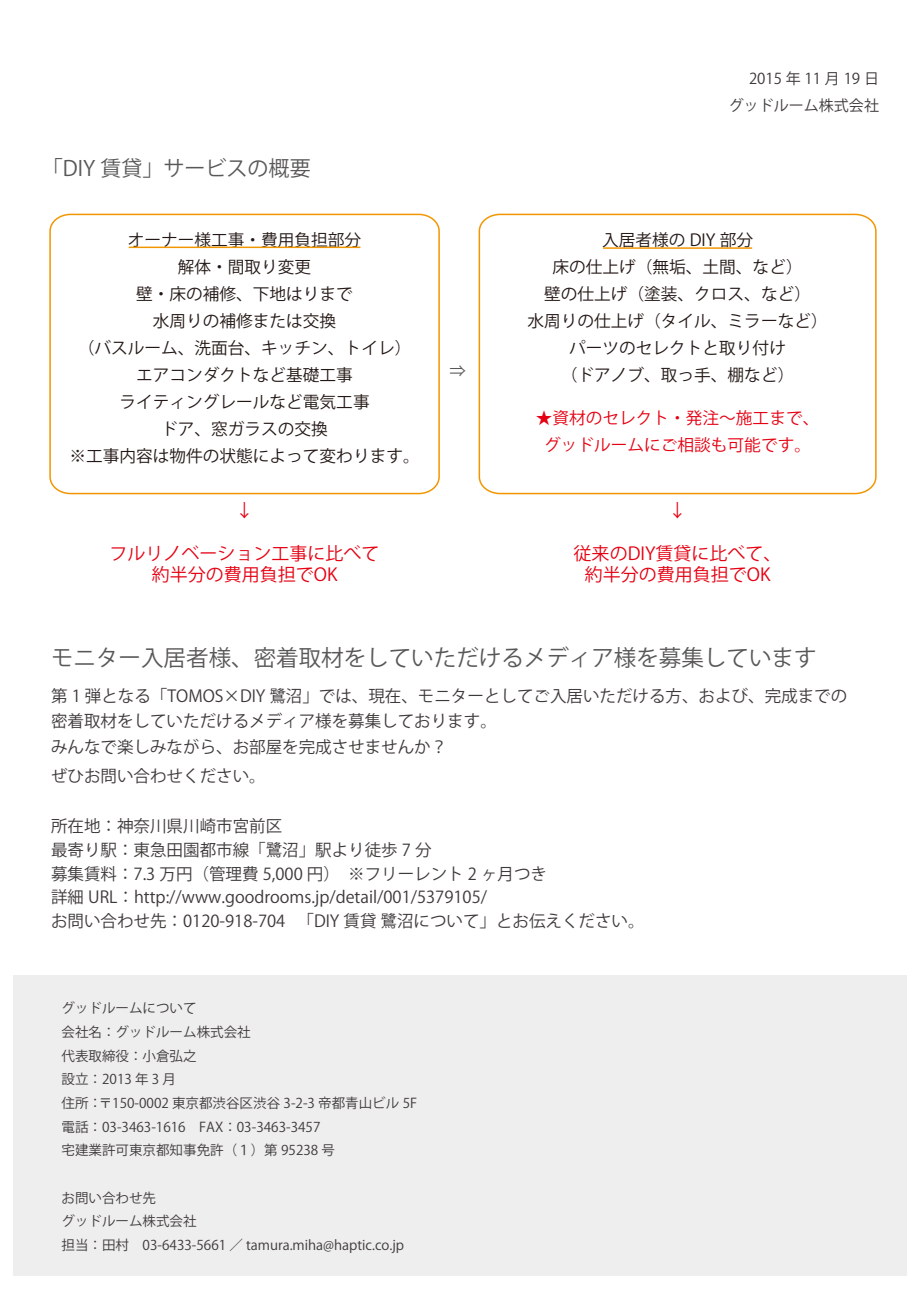
<style>
.page{position:relative;width:919px;height:1289px;background:#fff}
.page>*{position:absolute;margin:0;border:0;box-sizing:border-box;transform-origin:0 0}
.t1{font:22.5px "Koz Go Pro";color:#595757}
.t2{font:21px "Koz Go Pro";color:#595757}
.t3{font:17.85px/21.5px "Koz Go Pro";color:#e50012;text-align:center}
.t4{font:16.5px/23.7px "Axis Std Regular 90 ms RKSJ H";color:#3e3a39}
.t5{font:16.5px/27px "Koz Go Pro";color:#231815;text-align:center}
.t6{font:16.5px/27px "Koz Go Pro";color:#e50012;text-align:center}
.t7{font:16.5px "Koz Go Pro";color:#595757}
.t8{font:15px/26.2px "Koz Go Pro";color:#3e3a39;text-align:right}
.t9{font:13.5px/23.7px "Hira Maru Pro W4 90 ms RKSJ H";color:#3e3a39}
</style>
<div class="page">
<div style="left:13px;top:975px;width:893px;height:301px;background:#eeeeef"></div>
<svg style="left:49px;top:213px;width:391px;height:282px"></svg>
<svg style="left:478px;top:213px;width:399px;height:282px"></svg>
<hr style="left:129px;top:246px;width:231px;height:2px;background:#f29600">
<hr style="left:603px;top:247px;width:149px;height:2px;background:#f29600">
<p class="t2" style="left:42px;top:154px;width:270px">「DIY 賃貸」サービスの概要</p>
<p class="t8" style="left:728px;top:66px;width:152px">2015年 11月 19 日<br>グッドルーム株式会社</p>
<p class="t5" style="left:69px;top:227px;width:351px">オーナー様工事・費用負担部分<br>解体・間取り変更<br>壁・床の補修、下地はりまで<br>水周りの補修または交換<br>（バスルーム、洗面台、キッチン、トイレ）エアコンダクトなど基礎工事<br>ライティングレールなど電気工事<br>ドア、窓ガラスの交換<br>※工事内容は物件の状態によって変わります。</p>
<p class="t5" style="left:527px;top:227px;width:301px">入居者様の DIY 部分<br>床の仕上げ（無垢、土間、など）<br>壁の仕上げ（塗装、クロス、など）<br>水周りの仕上げ（タイル、ミラーなど）パーツのセレクトと取り付け<br>（ドアノブ、取っ手、棚など）</p>
<p class="t7" style="left:449px;top:360px;width:18px">⇒</p>
<p class="t6" style="left:536px;top:405px;width:285px">★資材のセレクト・発注～施工まで、グッドルームにご相談も可能です。</p>
<p class="t3" style="left:235px;top:500px;width:19px">↓</p>
<p class="t3" style="left:109px;top:543px;width:271px">フルリノベーション工事に比べて約半分の費用負担でOK</p>
<p class="t3" style="left:668px;top:500px;width:19px">↓</p>
<p class="t3" style="left:573px;top:543px;width:209px">従来のDIY賃貸に比べて、約半分の費用負担でOK</p>
<h1 class="t1" style="left:51px;top:643px;width:766px">モニター入居者様、密着取材をしていただけるメディア様を募集しています</h1>
<p class="t4" style="left:51px;top:684px;width:797px;line-height:25px">第 1 弾となる「TOMOS×DIY 鷺沼」では、現在、モニターとしてご入居いただける方、および、完成までの密着取材をしていただけるメディア様を募集しております。<br>みんなで楽しみながら、お部屋を完成させませんか？</p>
<p class="t4" style="left:51px;top:764px;width:216px">ぜひお問い合わせください。</p>
<p class="t4" style="left:51px;top:814px;width:595px">所在地：神奈川県川崎市宮前区<br>最寄り駅：東急田園都市線「鷺沼」駅より徒歩 7 分<br>募集賃料：7.3 万円（管理費 5,000 円）　※フリーレント 2 ヶ月つき<br>詳細 URL：http://www.goodrooms.jp/detail/001/5379105/<br>お問い合わせ先：0120-918-704 「DIY 賃貸 鷺沼について」とお伝えください。</p>
<p class="t9" style="left:62px;top:996px;width:357px">グッドルームについて<br>会社名：グッドルーム株式会社<br>代表取締役：小倉弘之<br>設立：2013 年 3 月<br>住所：〒150-0002 東京都渋谷区渋谷 3-2-3 帝都青山ビル 5F電話：03-3463-1616　FAX：03-3463-3457<br>宅建業許可東京都知事免許（１）第 95238 号</p>
<p class="t9" style="left:62px;top:1185px;width:344px">お問い合わせ先<br>グッドルーム株式会社<br>担当：田村　03-6433-5661 ／ tamura.miha@haptic.co.jp</p>
</div>
